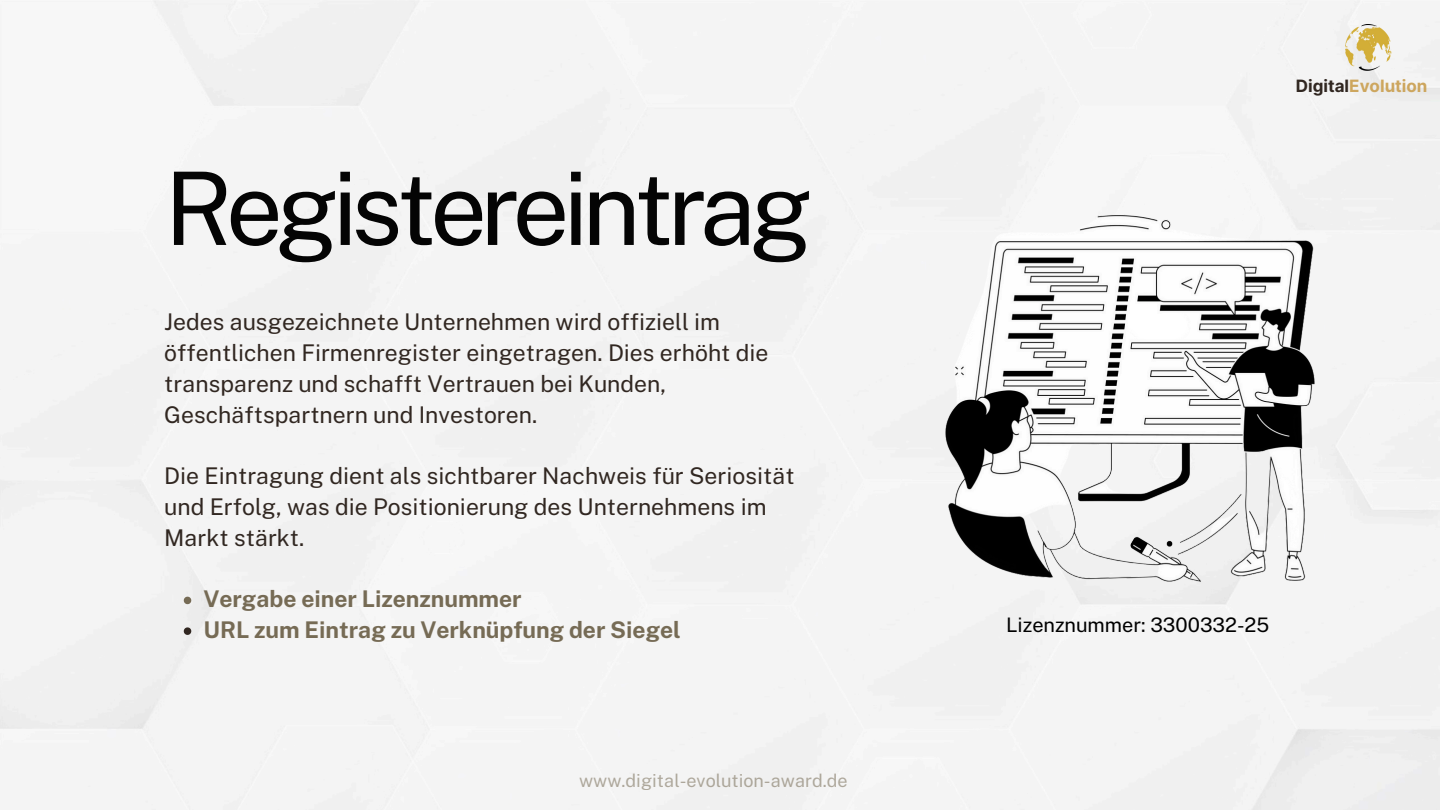
<style>
.page{position:relative;width:1440px;height:810px;background:#f4f4f4}
.page>*{position:absolute;margin:0;border:0;box-sizing:border-box;transform-origin:0 0}
.t1{font:101.4px "Public Sans";letter-spacing:-.07em;color:#040404}
.t2{font:23px/30.8px "Public Sans";color:#312721}
.t3{font:700 23px "Public Sans";color:#766b55}
.t4{font:20px "Public Sans";color:#000}
.t5{font:18px "Public Sans";color:#766b55}
.t6{font:700 17px "Inter";color:#cda65e}
.s1{color:#312721}
</style>
<div class="page">
<img style="left:1345px;top:25px;width:50px;height:45px">
<img style="left:880px;top:148px;width:500px;height:500px">
<svg style="left:184px;top:597px;width:7px;height:7px"></svg>
<svg style="left:184px;top:627px;width:7px;height:8px"></svg>
<p class="t6" style="left:1296px;top:76px;width:133px"><span class="s1">Digital</span>Evolution</p>
<p class="t1" style="left:164px;top:149px;width:650px">Registereintrag</p>
<p class="t2" style="left:164px;top:307px;width:606px">Jedes ausgezeichnete Unternehmen wird offiziell im öffentlichen Firmenregister eingetragen. Dies erhöht die transparenz und schafft Vertrauen bei Kunden, Geschäftspartnern und Investoren.</p>
<h1 class="t2" style="left:164px;top:460px;width:632px">Die Eintragung dient als sichtbarer Nachweis für Seriosität und Erfolg, was die Positionierung des Unternehmens im<br>Markt stärkt.</h1>
<h2 class="t3" style="left:203px;top:585px;width:320px">Vergabe einer Lizenznummer</h2>
<h2 class="t3" style="left:203px;top:616px;width:479px">URL zum Eintrag zu Verknüpfung der Siegel</h2>
<p class="t4" style="left:1006px;top:613px;width:265px">Lizenznummer: 3300332-25</p>
<p class="t5" style="left:579px;top:770px;width:270px">www.digital-evolution-award.de</p>
</div>
